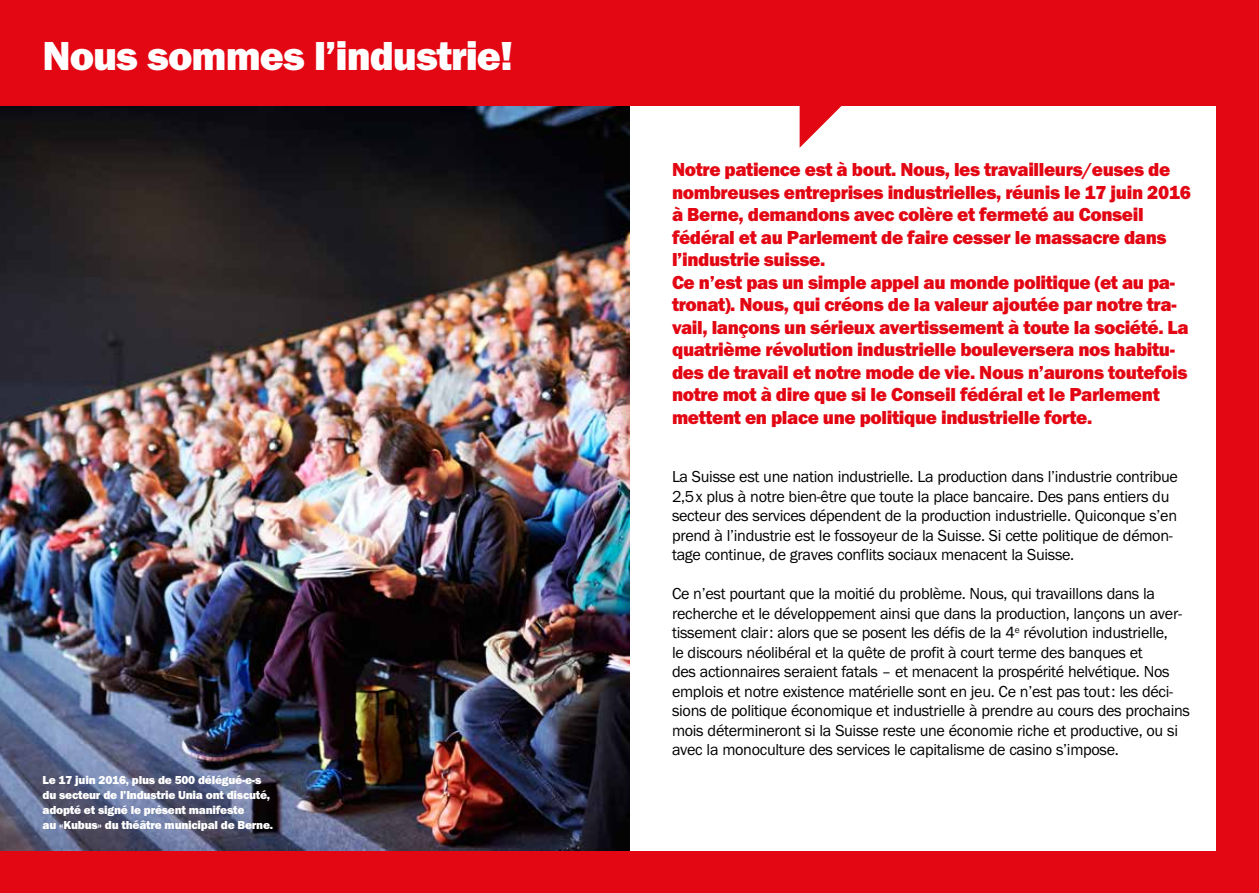
<style>
.page{position:relative;width:1259px;height:893px;background:#e30613}
.page>*{position:absolute;margin:0;border:0;box-sizing:border-box;transform-origin:0 0}
.t1{font:42px "Franklin Got URWT Hea";letter-spacing:-.025em;color:#fff}
.t2{font:19.5px/22.5px "Franklin Got URWT Hea";letter-spacing:-.02em;color:#e30613}
.t3{font:16.5px/19.5px "Franklin Got URWT Boo";letter-spacing:-.02em;color:#000}
.t4{font:12px/15px "Franklin Got URWT Hea";letter-spacing:-.02em;color:#fff}
</style>
<div class="page">
<div style="left:629px;top:106px;width:587px;height:744px;background:#fff"></div>
<img style="left:0;top:106px;width:629px;height:744px">
<svg style="left:799px;top:106px;width:43px;height:42px"></svg>
<h1 class="t1" style="left:43px;top:31px;width:472px">Nous sommes l’industrie!</h1>
<p class="t4" style="left:43px;top:773px;width:232px">Le 17 juin 2016, plus de 500 délégué-e-s du secteur de l’Industrie Unia ont discuté, adopté et signé le présent manifeste<br>au «Kubus» du théâtre municipal de Berne.</p>
<p class="t2" style="left:672px;top:158px;width:520px">Notre patience est à bout. Nous, les travailleurs/euses de nombreuses entreprises industrielles, réunis le 17 juin 2016 à Berne, demandons avec colère et fermeté au Conseil fédéral et au Parlement de faire cesser le massacre dans l’industrie suisse.<br>Ce n’est pas un simple appel au monde politique (et au pa&shy;tronat). Nous, qui créons de la valeur ajoutée par notre tra&shy;vail, lançons un sérieux avertissement à toute la société. La quatrième révolution industrielle bouleversera nos habitu&shy;des de travail et notre mode de vie. Nous n’aurons toutefois notre mot à dire que si le Conseil fédéral et le Parlement mettent en place une politique industrielle forte.</p>
<p class="t3" style="left:672px;top:467px;width:507px">La Suisse est une nation industrielle. La production dans l’industrie contribue 2,5x plus à notre bien-être que toute la place bancaire. Des pans entiers du secteur des services dépendent de la production industrielle. Quiconque s’en prend à l’industrie est le fossoyeur de la Suisse. Si cette politique de démon&shy;tage continue, de graves conflits sociaux menacent la Suisse.</p>
<p class="t3" style="left:672px;top:584px;width:519px">Ce n’est pourtant que la moitié du problème. Nous, qui travaillons dans la recherche et le développement ainsi que dans la production, lançons un aver&shy;tissement clair: alors que se posent les défis de la 4<sup>e</sup> révolution industrielle,<br>le discours néolibéral et la quête de profit à court terme des banques et<br>des actionnaires seraient fatals – et menacent la prospérité helvétique. Nos emplois et notre existence matérielle sont en jeu. Ce n’est pas tout: les déci&shy;sions de politique économique et industrielle à prendre au cours des prochains mois détermineront si la Suisse reste une économie riche et productive, ou si avec la monoculture des services le capitalisme de casino s’impose.</p>
</div>
